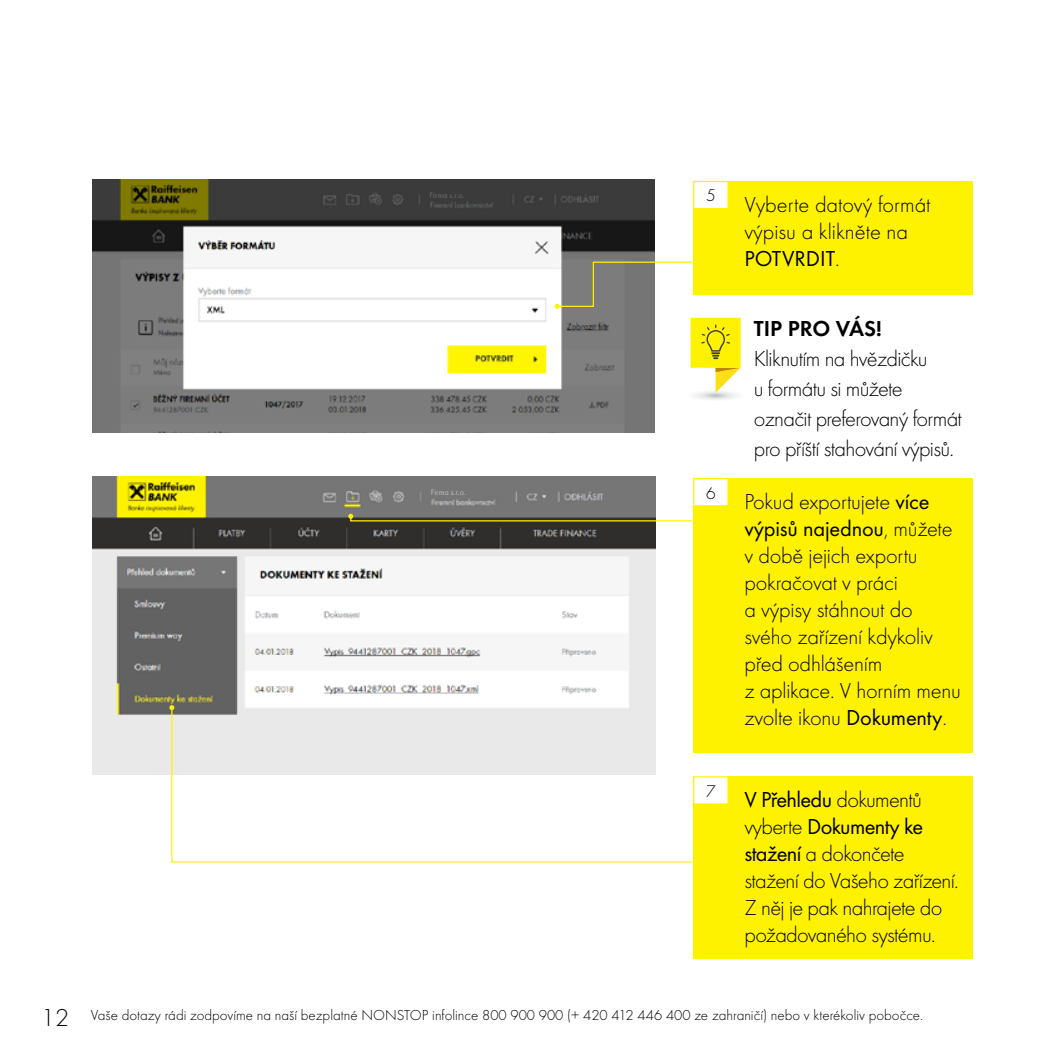
<style>
.page{position:relative;width:1063px;height:1063px;background:#fff}
.page>*{position:absolute;margin:0;border:0;box-sizing:border-box;transform-origin:0 0}
.t1{font:22.5px/27px "Futura TOT Ligh";letter-spacing:-.03em;color:#000}
.t2{font:22.5px/27px "Futura TOT Ligh";letter-spacing:-.01em;color:#000}
.t3{font:22.5px/27px "Futura TOT Ligh";color:#000}
.t4{font:22.5px/27px "Futura TOT";letter-spacing:-.03em;color:#000}
.t5{font:22.5px "Futura TOT";letter-spacing:-.01em;color:#000}
.t6{font:600 22.5px "Futura TOT";color:#000}
.t7{font:17.5px "Futura TOT Ligh";color:#000}
.t8{font:15px "Futura TOT Ligh";color:#000}
.t9{font:8.5px "Futura TOT";color:#bcbec0}
.t10{font:8.5px "Futura TOT";color:#6b6c6f}
.s1{font-family:"Futura TOT Ligh"}
.s2{font-family:"Futura TOT"}
.s3{font-family:"Futura CE";font-weight:300;font-size:22.5px}
</style>
<div class="page">
<img style="left:92px;top:180px;width:563px;height:252px">
<div style="left:693px;top:181px;width:279px;height:113px;background:#fff200"></div>
<div style="left:694px;top:181px;width:34px;height:28px;background:#fff"></div>
<div style="left:693px;top:181px;width:36px;height:28px;border:1px solid #fff200"></div>
<div style="left:693px;top:776px;width:279px;height:183px;background:#fff200"></div>
<div style="left:694px;top:777px;width:34px;height:27px;background:#fff"></div>
<div style="left:693px;top:776px;width:36px;height:29px;border:1px solid #fff200"></div>
<div style="left:693px;top:478px;width:279px;height:275px;background:#fff200"></div>
<div style="left:694px;top:479px;width:34px;height:27px;background:#fff"></div>
<div style="left:693px;top:478px;width:36px;height:28px;border:1px solid #fff200"></div>
<svg style="left:690px;top:318px;width:51px;height:82px"></svg>
<img style="left:92px;top:477px;width:564px;height:298px">
<svg style="left:348px;top:514px;width:344px;height:8px;background:#7f7c55"></svg>
<svg style="left:171px;top:706px;width:521px;height:157px"></svg>
<svg style="left:169px;top:705px;width:5px;height:5px"></svg>
<svg style="left:555px;top:261px;width:137px;height:48px"></svg>
<img style="left:428px;top:483px;width:62px;height:13px">
<img style="left:428px;top:184px;width:57px;height:16px">
<p class="t10" style="left:429px;top:190px;width:37px">Firma s.r.o.</p>
<p class="t9" style="left:431px;top:487px;width:37px">Firma s.r.o.</p>
<p class="t7" style="left:706px;top:186px;width:11px">5</p>
<p class="t3" style="left:744px;top:191px;width:188px">Vyberte datový formát výpisu a klikněte na</p>
<p class="t5" style="left:744px;top:245px;width:97px">POTVRDIT<span class="s1">.</span></p>
<p class="t6" style="left:754px;top:315px;width:130px">TIP PRO VÁS!</p>
<p class="t1" style="left:754px;top:344px;width:210px;line-height:30px">Kliknutím na hvězdičku<br>u formátu si můžete označit preferovaný formát pro příští stahování výpisů.</p>
<p class="t7" style="left:706px;top:483px;width:11px">6</p>
<p class="t2" style="left:744px;top:488px;width:187px">Pokud exportujete <span class="s2">více</span></p>
<p class="t5" style="left:744px;top:515px;width:210px">výpisů najednou<span class="s1">, můžete</span></p>
<p class="t2" style="left:744px;top:542px;width:218px">v době jejich exportu pokračovat v práci<br>a výpisy stáhnout do svého zařízení kdykoliv před odhlášením<br>z aplikace. V horním menu zvolte ikonu <span class="s2">Dokumenty</span>.</p>
<p class="t7" style="left:706px;top:781px;width:11px">7</p>
<p class="t4" style="left:744px;top:786px;width:180px">V Přehledu <span class="s1">dokumentů vyberte</span> Dokumenty ke</p>
<p class="t1" style="left:744px;top:840px;width:216px"><span class="s2">stažení</span> a dokončete stažení do Vašeho zařízení.<br>Z něj je pak nahrajete do požadovaného systému.</p>
<p class="t8" style="left:41px;top:1007px;width:884px"><span class="s3">12</span> Vaše dotazy rádi zodpovíme na naší bezplatné NONSTOP infolince 800 900 900 (+ 420 412 446 400 ze zahraničí) nebo v kterékoliv pobočce.</p>
</div>
